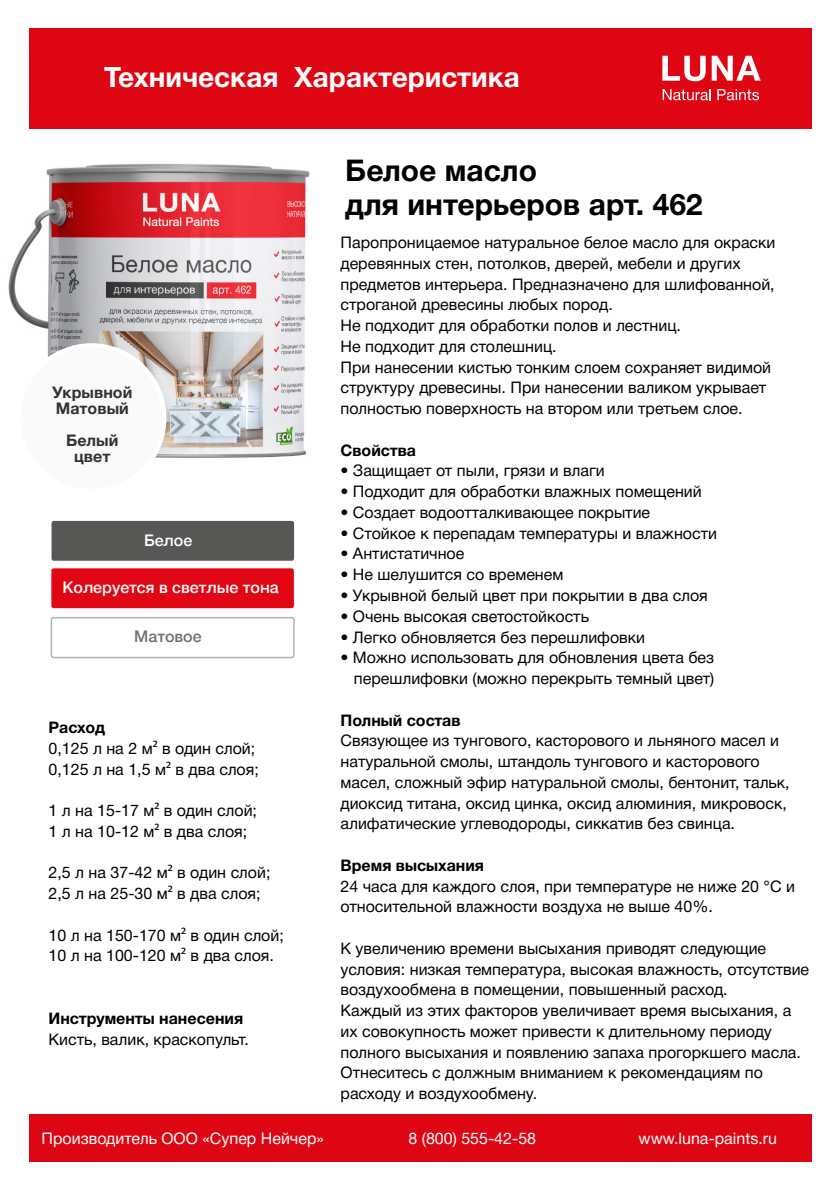
<style>
.page{position:relative;width:840px;height:1191px;background:#fff}
.page>*{position:absolute;margin:0;border:0;box-sizing:border-box;transform-origin:0 0}
.t1{font:700 30px/34px "Helvetica Neue Cyr";color:#000}
.t2{font:700 28px "Helvetica Neue Cyr";color:#fff}
.t3{font:16px/20.8px "Helvetica Neue Cyr";color:#000}
.t4{font:16px "Helvetica Neue Cyr";color:#fff}
.t5{font:700 16px "Helvetica Neue Cyr";color:#000}
.t6{font:500 16px "Helvetica Neue";color:#fff}
.t7{font:700 16px/16px "Helvetica Neue";color:#333}
.t8{font:500 16px "Helvetica Neue";color:#6d7274}
.s1{font-weight:700}
.s2{font-family:"Myriad Pro"}
</style>
<div class="page">
<img style="left:8px;top:163px;width:302px;height:295px">
<div style="left:29px;top:28px;width:782px;height:101px;background:#df0613"></div>
<svg style="left:662px;top:89px;width:48px;height:11px"></svg>
<svg style="left:717px;top:89px;width:41px;height:11px"></svg>
<svg style="left:662px;top:56px;width:43px;height:25px"></svg>
<svg style="left:711px;top:56px;width:49px;height:25px"></svg>
<div style="left:29px;top:1114px;width:782px;height:48px;background:#df0613"></div>
<div style="left:51px;top:521px;width:243px;height:40px;background:#575756;border-radius:2px"></div>
<div style="left:51px;top:617px;width:243px;height:41px;border:2px solid #b1b1b1;border-radius:2px"></div>
<div style="left:51px;top:568px;width:243px;height:40px;background:#e00613;border-radius:2px"></div>
<div style="left:16px;top:343px;width:150px;height:150px;background:#fff;border-radius:50%"></div>
<div style="left:21px;top:347px;width:141px;height:142px;background:#fafafa;border-radius:50%"></div>
<h2 class="t2" style="left:104px;top:62px;width:417px">Техническая Характеристика</h2>
<p class="t7" style="left:52px;top:384px;width:81px">Укрывной<br>Матовый</p>
<p class="t7" style="left:66px;top:432px;width:54px;text-align:center">Белый цвет</p>
<p class="t6" style="left:144px;top:527px;width:50px">Белое</p>
<p class="t6" style="left:62px;top:574px;width:217px">Колеруется в светлые тона</p>
<p class="t8" style="left:134px;top:623px;width:69px">Матовое</p>
<p class="t3" style="left:48px;top:717px;width:212px"><span class="s1">Расход<br></span>0,125 л на 2 м<span class="s2">²</span> в один слой;<br>0,125 л на 1,5 м<span class="s2">²</span> в два слоя;</p>
<p class="t3" style="left:48px;top:800px;width:210px">1 л на 15-17 м<span class="s2">²</span> в один слой;<br>1 л на 10-12 м<span class="s2">²</span> в два слоя;</p>
<p class="t3" style="left:48px;top:862px;width:223px">2,5 л на 37-42 м<span class="s2">²</span> в один слой;<br>2,5 л на 25-30 м<span class="s2">²</span> в два слоя;</p>
<p class="t3" style="left:48px;top:924px;width:237px">10 л на 150-170 м<span class="s2">²</span> в один слой;<br>10 л на 100-120 м<span class="s2">²</span> в два слоя.</p>
<p class="t5" style="left:48px;top:1009px;width:196px">Инструменты нанесения</p>
<p class="t3" style="left:48px;top:1028px;width:202px">Кисть, валик, краскопульт.</p>
<h1 class="t1" style="left:345px;top:153px;width:359px">Белое маcло<br>для интерьеров арт. 462</h1>
<p class="t3" style="left:340px;top:232px;width:436px">Паропроницаемое натуральное белое масло для окраски деревянных стен, потолков, дверей, мебели и других предметов интерьера. Предназначено для шлифованной, строганой древесины любых пород.<br>Не подходит для обработки полов и лестниц.<br>Не подходит для столешниц.<br>При нанесении кистью тонким слоем сохраняет видимой структуру древесины. При нанесении валиком укрывает полностью поверхность на втором или третьем слое.</p>
<p class="t5" style="left:340px;top:441px;width:77px">Свойства</p>
<p class="t3" style="left:340px;top:460px;width:265px">• Защищает от пыли, грязи и влаги</p>
<p class="t3" style="left:340px;top:481px;width:362px">• Подходит для обработки влажных помещений</p>
<p class="t3" style="left:340px;top:502px;width:311px">• Создает водоотталкивающее покрытие</p>
<p class="t3" style="left:340px;top:523px;width:378px">• Стойкое к перепадам температуры и влажности</p>
<p class="t3" style="left:340px;top:543px;width:125px">• Антистатичное</p>
<p class="t3" style="left:340px;top:564px;width:224px">• Не шелушится со временем</p>
<p class="t3" style="left:340px;top:585px;width:368px">• Укрывной белый цвет при покрытии в два слоя</p>
<p class="t3" style="left:340px;top:606px;width:250px">• Очень высокая светостойкость</p>
<p class="t3" style="left:340px;top:626px;width:306px">• Легко обновляется без перешлифовки</p>
<p class="t3" style="left:340px;top:647px;width:375px;text-align:right">• Можно использовать для обновления цвета без перешлифовки (можно перекрыть темный цвет)</p>
<p class="t5" style="left:340px;top:711px;width:122px">Полный состав</p>
<p class="t3" style="left:340px;top:730px;width:450px">Связующее из тунгового, касторового и льняного масел и натуральной смолы, штандоль тунгового и касторового масел, сложный эфир натуральной смолы, бентонит, тальк, диоксид титана, оксид цинка, оксид алюминия, микровоск, алифатические углеводороды, сиккатив без свинца.</p>
<p class="t5" style="left:340px;top:856px;width:145px">Время высыхания</p>
<p class="t3" style="left:340px;top:875px;width:455px">24 часа для каждого слоя, при температуре не ниже 20 °С и относительной влажности воздуха не выше 40%.</p>
<p class="t3" style="left:340px;top:938px;width:470px">К увеличению времени высыхания приводят следующие условия: низкая температура, высокая влажность, отсутствие воздухообмена в помещении, повышенный расход.<br>Каждый из этих факторов увеличивает время высыхания, а их совокупность может привести к длительному периоду полного высыхания и появлению запаха прогоркшего масла.<br>Отнеситесь с должным вниманием к рекомендациям по расходу и воздухообмену.</p>
<p class="t4" style="left:42px;top:1129px;width:284px">Производитель ООО «Супер Нейчер»</p>
<p class="t4" style="left:408px;top:1129px;width:129px">8 (800) 555-42-58</p>
<p class="t4" style="left:638px;top:1129px;width:140px">www.luna-paints.ru</p>
</div>
